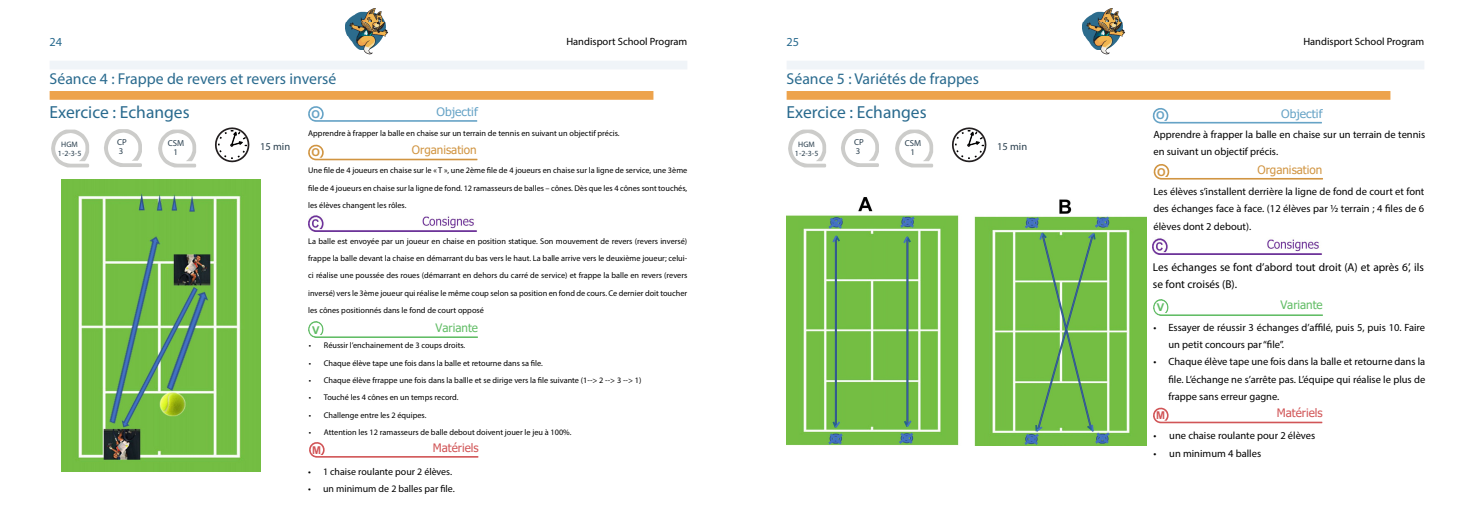
<style>
.page{position:relative;width:1474px;height:521px;background:#fff}
.page>*{position:absolute;margin:0;border:0;box-sizing:border-box;transform-origin:0 0}
.t1{font:17.5px "Myriad Pro";color:#296a8e}
.t2{font:15.75px "Myriad Pro";color:#296a8e}
.t3{font:12.25px "Myriad Pro";color:#296a8e}
.t4{font:11.64px "Tahoma";color:#d19542}
.t5{font:11.64px "Tahoma";color:#d15557}
.t6{font:11.64px "Tahoma";color:#66a3c6;scale:1.04 1}
.t7{font:11.64px "Tahoma";color:#62bd66}
.t8{font:11.38px/17.4px "Myriad Pro";color:#000}
.t9{font:700 10.76px "Arial";color:#66a3c6}
.t10{font:700 10.76px "Arial";color:#d19542}
.t11{font:700 10.76px "Arial";color:#d15557}
.t12{font:700 10.76px "Arial";color:#62bd66;scale:1.04 1}
.t13{font:10.5px/17.3px "Myriad Pro";color:#000}
.t14{font:10.5px "Myriad Pro";color:#293e4d}
.t15{font:9.89px "Myriad Pro";color:#000}
.t16{font:8.75px/9.1px "Myriad Pro";color:#293e4d}
.t17{font:8.22px/17.3px "Myriad Pro";color:#000;text-align:justify}
.t18{font:7.88px/8.9px "Myriad Pro";color:#293e4d;text-align:center}
</style>
<div class="page">
<img style="left:346px;top:8px;width:42px;height:47px">
<img style="left:1082px;top:8px;width:43px;height:47px">
<div style="left:50px;top:61px;width:637px;height:8px;background:#f0f4f8"></div>
<div style="left:786px;top:61px;width:638px;height:8px;background:#f0f4f8"></div>
<svg style="left:51px;top:130px;width:38px;height:37px"></svg>
<svg style="left:308px;top:106px;width:169px;height:16px"></svg>
<svg style="left:308px;top:145px;width:169px;height:15px"></svg>
<svg style="left:309px;top:442px;width:169px;height:16px"></svg>
<div style="left:50px;top:91px;width:603px;height:9px;background:#eda34c"></div>
<svg style="left:215px;top:127px;width:35px;height:36px"></svg>
<svg style="left:158px;top:130px;width:38px;height:37px"></svg>
<svg style="left:104px;top:129px;width:38px;height:38px"></svg>
<img style="left:308px;top:215px;width:169px;height:17px">
<img style="left:308px;top:322px;width:169px;height:15px">
<img style="left:61px;top:180px;width:199px;height:291px">
<svg style="left:788px;top:130px;width:38px;height:37px"></svg>
<svg style="left:1152px;top:108px;width:169px;height:16px"></svg>
<svg style="left:1153px;top:164px;width:169px;height:16px"></svg>
<svg style="left:1153px;top:408px;width:169px;height:15px"></svg>
<div style="left:786px;top:91px;width:604px;height:9px;background:#eda34c"></div>
<svg style="left:952px;top:127px;width:35px;height:36px"></svg>
<svg style="left:895px;top:130px;width:38px;height:37px"></svg>
<svg style="left:841px;top:129px;width:38px;height:38px"></svg>
<img style="left:1152px;top:238px;width:170px;height:17px">
<img style="left:1153px;top:300px;width:169px;height:15px">
<img style="left:786px;top:197px;width:360px;height:248px">
<h3 class="t3" style="left:50px;top:35px;width:14px">24</h3>
<p class="t13" style="left:566px;top:33px;width:122px">Handisport School Program</p>
<h3 class="t3" style="left:786px;top:35px;width:14px">25</h3>
<p class="t13" style="left:1303px;top:33px;width:122px">Handisport School Program</p>
<h2 class="t2" style="left:50px;top:69px;width:288px">Séance 4 : Frappe de revers et revers inversé</h2>
<h1 class="t1" style="left:50px;top:101px;width:141px">Exercice : Echanges</h1>
<p class="t14" style="left:260px;top:140px;width:32px">15 min</p>
<h3 class="t9" style="left:311px;top:106px;width:10px">O</h3>
<h3 class="t6" style="left:436px;top:104px;width:41px">Objectif</h3>
<p class="t17" style="left:308px;top:125px;width:313px">Apprendre à frapper la balle en chaise sur un terrain de tennis en suivant un objectif précis.</p>
<h3 class="t10" style="left:311px;top:145px;width:10px">O</h3>
<h3 class="t4" style="left:412px;top:142px;width:66px">Organisation</h3>
<p class="t17" style="left:308px;top:162px;width:381px">Une file de 4 joueurs en chaise sur le « T », une 2ème file de 4 joueurs en chaise sur la ligne de service, une 3ème file de 4 joueurs en chaise sur la ligne de fond. 12 ramasseurs de balles – cônes. Dès que les 4 cônes sont touchés, les élèves changent les rôles.</p>
<p class="t16" style="left:117px;top:138px;width:11px">CP<br>3</p>
<p class="t16" style="left:168px;top:138px;width:18px;text-align:center">CSM<br>1</p>
<p class="t18" style="left:58px;top:139px;width:25px">HGM<br>1-2-3-5</p>
<p class="t17" style="left:308px;top:232px;width:380px">La balle est envoyée par un joueur en chaise en position statique. Son mouvement de revers (revers inversé) frappe la balle devant la chaise en démarrant du bas vers le haut. La balle arrive vers le deuxième joueur; celui&shy;ci réalise une poussée des roues (démarrant en dehors du carré de service) et frappe la balle en revers (revers inversé) vers le 3ème joueur qui réalise le même coup selon sa position en fond de cours. Ce dernier doit toucher les cônes positionnés dans le fond de court opposé</p>
<p class="t17" style="left:309px;top:337px;width:158px">• Réussir l’enchainement de 3 coups droits.</p>
<p class="t17" style="left:309px;top:354px;width:235px">• Chaque élève tape une fois dans la balle et retourne dans sa file.</p>
<p class="t17" style="left:309px;top:371px;width:334px">• Chaque élève frrappe une fois dans la ballle et se dirige vers la file suivante (1--&gt; 2 --&gt; 3 --&gt; 1)</p>
<p class="t17" style="left:309px;top:389px;width:151px">• Touché les 4 cônes en un temps record.</p>
<p class="t17" style="left:309px;top:406px;width:119px">• Challenge entre les 2 équipes.</p>
<p class="t17" style="left:309px;top:423px;width:264px">• Attention les 12 ramasseurs de balle debout doivent jouer le jeu à 100%.</p>
<h3 class="t12" style="left:312px;top:322px;width:9px">V</h3>
<h3 class="t7" style="left:435px;top:319px;width:44px">Variante</h3>
<h3 class="t11" style="left:312px;top:442px;width:10px">M</h3>
<h3 class="t5" style="left:433px;top:439px;width:47px">Matériels</h3>
<p class="t15" style="left:308px;top:465px;width:145px">• 1 chaise roulante pour 2 élèves.</p>
<p class="t15" style="left:308px;top:483px;width:148px">• un minimum de 2 balles par file.</p>
<h2 class="t2" style="left:786px;top:69px;width:194px">Séance 5 : Variétés de frappes</h2>
<h1 class="t1" style="left:786px;top:101px;width:141px">Exercice : Echanges</h1>
<p class="t18" style="left:795px;top:139px;width:25px">HGM<br>1-2-3-5</p>
<p class="t16" style="left:854px;top:138px;width:11px">CP<br>3</p>
<p class="t16" style="left:904px;top:138px;width:18px;text-align:center">CSM<br>1</p>
<p class="t14" style="left:997px;top:140px;width:32px">15 min</p>
<h3 class="t9" style="left:1156px;top:108px;width:10px">O</h3>
<h3 class="t6" style="left:1281px;top:105px;width:41px">Objectif</h3>
<p class="t13" style="left:1153px;top:125px;width:273px">Apprendre à frapper la balle en chaise sur un terrain de tennis en suivant un objectif précis.</p>
<h3 class="t10" style="left:1157px;top:164px;width:10px">O</h3>
<h3 class="t4" style="left:1257px;top:161px;width:66px">Organisation</h3>
<p class="t13" style="left:1153px;top:183px;width:272px;text-align:justify">Les élèves s’installent derrière la ligne de fond de court et font des échanges face à face. (12 élèves par ½ terrain ; 4 files de 6 élèves dont 2 debout).</p>
<h3 class="t8" style="left:1152px;top:258px;width:272px">Les échanges se font d’abord tout droit (A) et après 6’, ils se font croisés (B).</h3>
<p class="t13" style="left:1168px;top:318px;width:258px;text-indent:-15px">• Essayer de réussir 3 échanges d’affilé, puis 5, puis 10. Faire un petit concours par “file”.</p>
<p class="t13" style="left:1168px;top:353px;width:258px;text-align:justify;text-indent:-15px">• Chaque élève tape une fois dans la balle et retourne dans la file. L’échange ne s’arrête pas. L’équipe qui réalise le plus de frappe sans erreur gagne.</p>
<h3 class="t12" style="left:1156px;top:300px;width:9px">V</h3>
<h3 class="t7" style="left:1280px;top:297px;width:44px">Variante</h3>
<h3 class="t11" style="left:1156px;top:408px;width:10px">M</h3>
<h3 class="t5" style="left:1276px;top:405px;width:47px">Matériels</h3>
<p class="t13" style="left:1153px;top:427px;width:163px">• une chaise roulante pour 2 élèves</p>
<p class="t13" style="left:1153px;top:444px;width:109px">• un minimum 4 balles</p>
</div>
